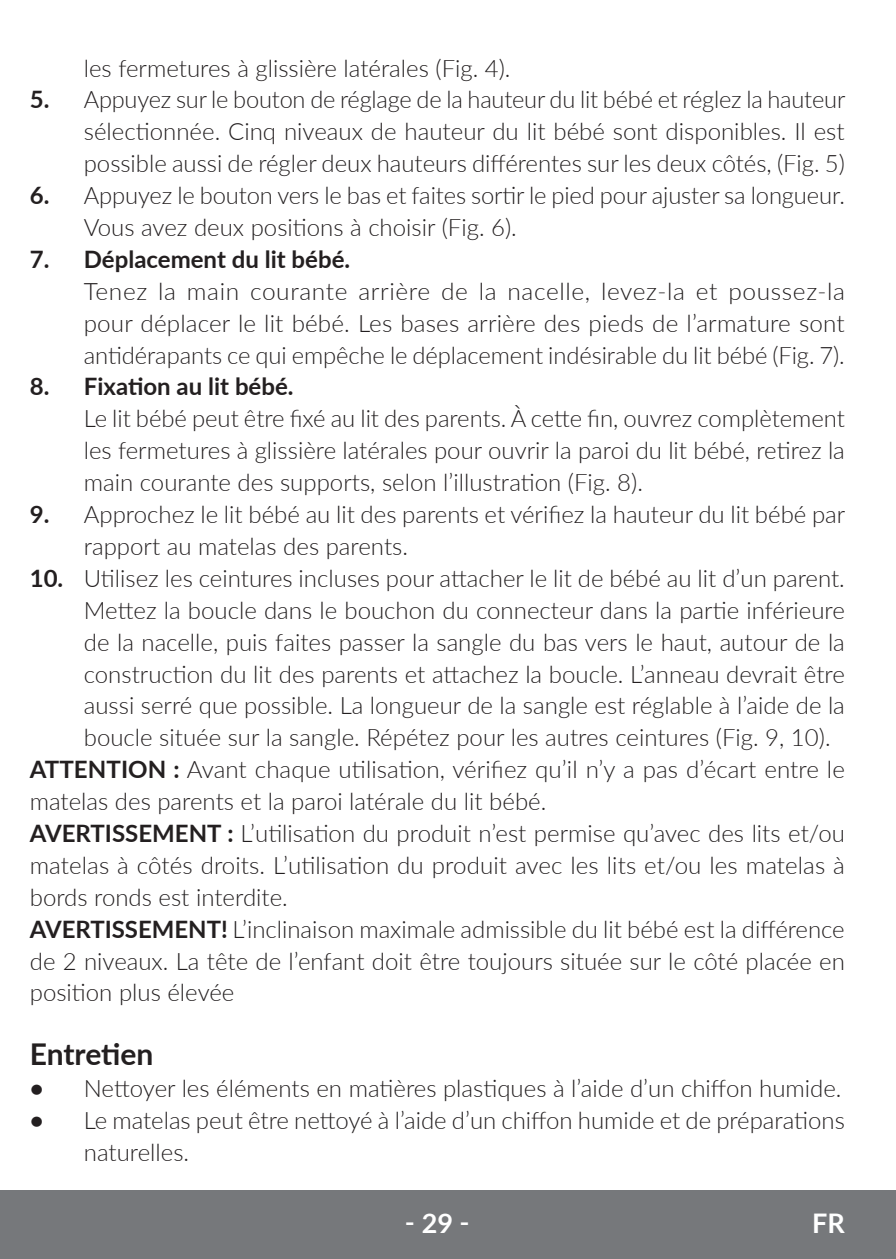
<style>
.page{position:relative;width:896px;height:1259px;background:#fff}
.page>*{position:absolute;margin:0;border:0;box-sizing:border-box;transform-origin:0 0}
.t1{font:700 30px "Lato";letter-spacing:-.005em;color:#231f20}
.t2{font:700 27px "Lato";color:#fff}
.t3{font:300 24px/31.8px "Lato";color:#231f20;text-align:justify}
.t4{font:700 24px "Lato";color:#231f20}
.s1{font-weight:700}
</style>
<div class="page">
<div style="left:0;top:1190px;width:895px;height:69px;background:#76787b"></div>
<p class="t3" style="left:84px;top:51px;width:428px">les fermetures à glissière latérales (Fig. 4).</p>
<p class="t3" style="left:84px;top:83px;width:763px;text-indent:-54px"><span class="s1">5.</span> Appuyez sur le bouton de réglage de la hauteur du lit bébé et réglez la hauteur sélectionnée. Cinq niveaux de hauteur du lit bébé sont disponibles. Il est possible aussi de régler deux hauteurs différentes sur les deux côtés, (Fig. 5)</p>
<p class="t3" style="left:84px;top:179px;width:762px;text-indent:-54px"><span class="s1">6.</span> Appuyez le bouton vers le bas et faites sortir le pied pour ajuster sa longueur.<br>Vous avez deux positions à choisir (Fig. 6).</p>
<p class="t4" style="left:30px;top:241px;width:322px">7. Déplacement du lit bébé.</p>
<p class="t3" style="left:84px;top:274px;width:762px">Tenez la main courante arrière de la nacelle, levez-la et poussez-la pour déplacer le lit bébé. Les bases arrière des pieds de l’armature sont antidérapants ce qui empêche le déplacement indésirable du lit bébé (Fig. 7).</p>
<p class="t4" style="left:30px;top:369px;width:265px">8. Fixation au lit bébé.</p>
<p class="t3" style="left:84px;top:402px;width:762px">Le lit bébé peut être fixé au lit des parents. À cette fin, ouvrez complètement les fermetures à glissière latérales pour ouvrir la paroi du lit bébé, retirez la main courante des supports, selon l’illustration (Fig. 8).</p>
<p class="t3" style="left:84px;top:498px;width:763px;text-indent:-54px"><span class="s1">9.</span> Approchez le lit bébé au lit des parents et vérifiez la hauteur du lit bébé par rapport au matelas des parents.</p>
<p class="t3" style="left:30px;top:561px;width:816px"><span class="s1">10.</span> Utilisez les ceintures incluses pour attacher le lit de bébé au lit d’un parent.</p>
<p class="t3" style="left:84px;top:593px;width:762px">Mettez la boucle dans le bouchon du connecteur dans la partie inférieure</p>
<p class="t3" style="left:84px;top:625px;width:762px">de la nacelle, puis faites passer la sangle du bas vers le haut, autour de la</p>
<p class="t3" style="left:84px;top:657px;width:762px">construction du lit des parents et attachez la boucle. L’anneau devrait être</p>
<p class="t3" style="left:84px;top:689px;width:762px">aussi serré que possible. La longueur de la sangle est réglable à l’aide de la</p>
<p class="t3" style="left:84px;top:721px;width:748px">boucle située sur la sangle. Répétez pour les autres ceintures (Fig. 9, 10).</p>
<p class="t3" style="left:30px;top:753px;width:816px"><span class="s1">ATTENTION :</span> Avant chaque utilisation, vérifiez qu’il n’y a pas d’écart entre le</p>
<p class="t3" style="left:30px;top:785px;width:518px">matelas des parents et la paroi latérale du lit bébé.</p>
<p class="t3" style="left:30px;top:817px;width:816px"><span class="s1">AVERTISSEMENT :</span> L’utilisation du produit n’est permise qu’avec des lits et/ou</p>
<p class="t3" style="left:30px;top:848px;width:816px">matelas à côtés droits. L’utilisation du produit avec les lits et/ou les matelas à</p>
<p class="t3" style="left:30px;top:880px;width:259px">bords ronds est interdite.</p>
<p class="t3" style="left:30px;top:912px;width:816px"><span class="s1">AVERTISSEMENT!</span> L’inclinaison maximale admissible du lit bébé est la différence</p>
<p class="t3" style="left:30px;top:944px;width:816px">de 2 niveaux. La tête de l’enfant doit être toujours située sur le côté placée en</p>
<p class="t3" style="left:30px;top:976px;width:206px">position plus élevée</p>
<p class="t1" style="left:30px;top:1032px;width:125px">Entretien</p>
<p class="t3" style="left:30px;top:1072px;width:813px"><span class="s1">•</span> Nettoyer les éléments en matières plastiques à l’aide d’un chiffon humide.</p>
<p class="t3" style="left:84px;top:1104px;width:762px;text-indent:-54px"><span class="s1">•</span> Le matelas peut être nettoyé à l’aide d’un chiffon humide et de préparations naturelles.</p>
<p class="t2" style="left:405px;top:1203px;width:66px">‑ 29 ‑</p>
<p class="t2" style="left:812px;top:1203px;width:34px">FR</p>
</div>
